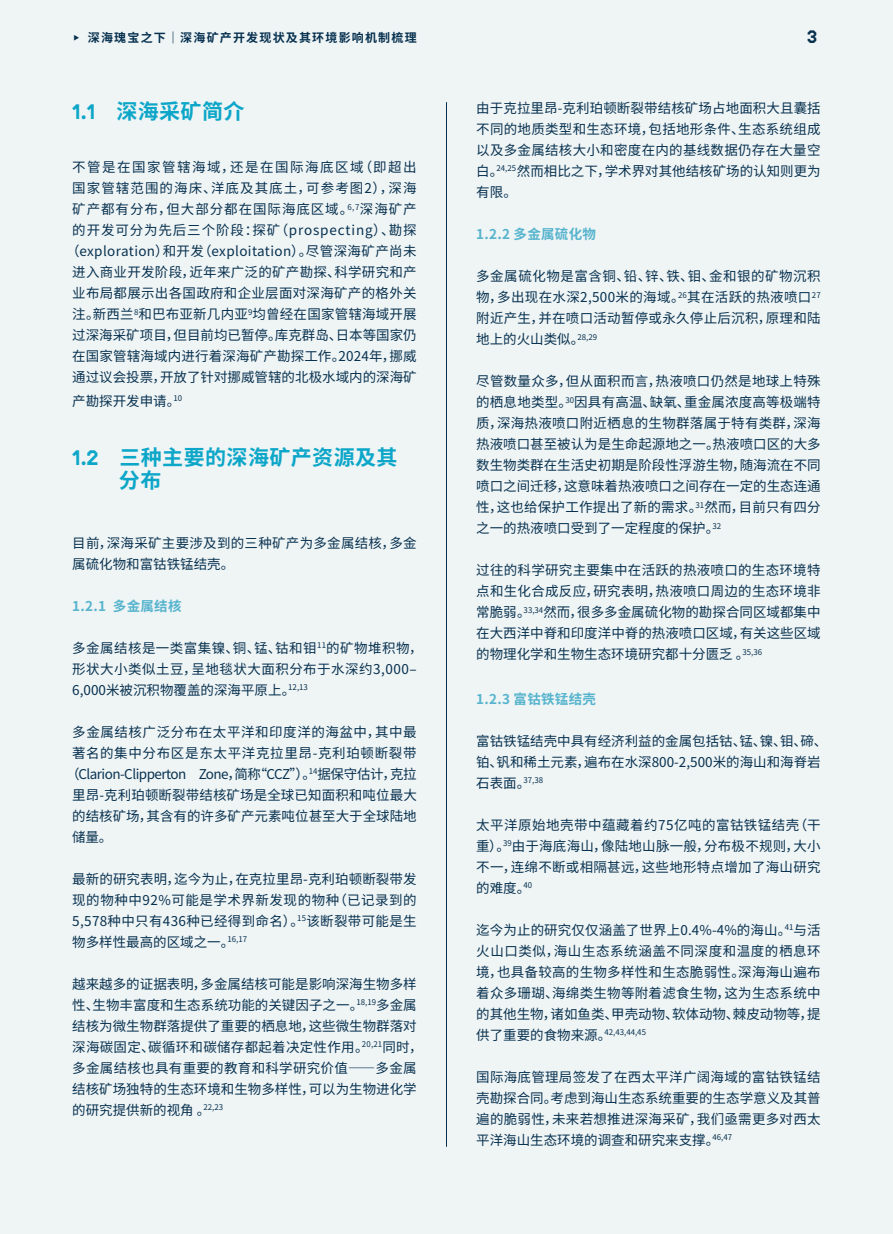
<style>
.page{position:relative;width:893px;height:1234px;background:#fff}
.page>*{position:absolute;margin:0;border:0;box-sizing:border-box;transform-origin:0 0}
._1_1二级标题行距{font:700 21px/23.2px "Noto Sans SC";letter-spacing:.02em;color:#0ca6c8}
.t1{font:18px "Sanctuary LC";color:#07314f}
.内文9号15_5行距{font:13.5px/21px "Noto Sans SC";letter-spacing:.015em;color:#07314f;text-align:justify}
.内文9号15_5行距-2{font:13.5px/21px "Noto Sans SC";letter-spacing:.035em;color:#07314f}
.内文9号15_5行距-3{font:13.5px "Noto Sans SC";letter-spacing:-.04em;color:#07314f}
.内文9号15_5行距-4{font:700 13.5px "Noto Sans SC";letter-spacing:.02em;color:#56b4cd}
.内文9号15_5行距-5{font:13.5px "Noto Sans SC";letter-spacing:.04em;color:#07314f}
.内文9号15_5行距-6{font:13.5px "Noto Sans SC";letter-spacing:.05em;color:#07314f}
.t2{font:700 12px "Noto Sans SC";letter-spacing:.1em;color:#07314f}
.内文9号15_5行距-7{font:7.8px "Noto Sans SC";color:#07314f}
.s1{font-size:6px}
.s2{font-family:"Sanctuary LC";font-weight:400}
.s3{font-size:13.5px}
</style>
<div class="page">
<div style="left:0;top:0;width:893px;height:1233px;background:#eff4f5"></div>
<hr style="left:446px;top:102px;width:1px;height:1044px;background:#07314f">
<p class="t2" style="left:73px;top:31px;width:345px"><span class="s1">▶</span> 深海瑰宝之下｜深海矿产开发现状及其环境影响机制梳理</p>
<p class="_1_1二级标题行距" style="left:72px;top:100px;width:174px"><span class="s2">1.1</span> 深海采矿简介</p>
<p class="内文9号15_5行距" style="left:66px;top:157px;width:352px;text-align:center">不管是在国家管辖海域，还是在国际海底区域（即超出国家管辖范围的海床、洋底及其底土，可参考图2），深海矿产都有分布，但大部分都在国际海底区域。<sup>6,7</sup>深海矿产的开发可分为先后三个阶段：探矿（prospecting）、勘探（exploration）和开发（exploitation）。尽管深海矿产尚未进入商业开发阶段，近年来广泛的矿产勘探、科学研究和产业布局都展示出各国政府和企业层面对深海矿产的格外关注。新西兰<sup>8</sup>和巴布亚新几内亚<sup>9</sup>均曾经在国家管辖海域开展过深海采矿项目，但目前均已暂停。库克群岛、日本等国家仍在国家管辖海域内进行着深海矿产勘探工作。2024年，挪威通过议会投票，开放了针对挪威管辖的北极水域内的深海矿</p>
<p class="内文9号15_5行距" style="left:72px;top:390px;width:111px">产勘探开发申请。<sup>10</sup></p>
<p class="_1_1二级标题行距" style="left:119px;top:446px;width:280px;text-indent:-47px"><span class="s2">1.2</span> 三种主要的深海矿产资源及其分布</p>
<p class="内文9号15_5行距" style="left:72px;top:532px;width:346px">目前，深海采矿主要涉及到的三种矿产为多金属结核，多金属硫化物和富钴铁锰结壳。</p>
<p class="内文9号15_5行距-4" style="left:72px;top:598px;width:111px">1.2.1 多金属结核</p>
<p class="内文9号15_5行距-2" style="left:72px;top:637px;width:352px">多金属结核是一类富集镍、铜、锰、钴和钼<sup>11</sup>的矿物堆积物，形状大小类似土豆，呈地毯状大面积分布于水深约3,000–<br>6,000米被沉积物覆盖的深海平原上。<sup>12,13</sup></p>
<p class="内文9号15_5行距-5" style="left:72px;top:724px;width:346px">多金属结核广泛分布在太平洋和印度洋的海盆中，其中最</p>
<p class="内文9号15_5行距-6" style="left:72px;top:745px;width:346px">著名的集中分布区是东太平洋克拉里昂-克利珀顿断裂带</p>
<p class="内文9号15_5行距-3" style="left:66px;top:766px;width:352px">（Clarion-Clipperton Zone，简称“CCZ”）。<sup>14</sup>据保守估计，克拉</p>
<p class="内文9号15_5行距" style="left:72px;top:784px;width:346px">里昂-克利珀顿断裂带结核矿场是全球已知面积和吨位最大</p>
<p class="内文9号15_5行距" style="left:72px;top:805px;width:346px">的结核矿场，其含有的许多矿产元素吨位甚至大于全球陆地</p>
<p class="内文9号15_5行距" style="left:72px;top:826px;width:42px">储量。</p>
<p class="内文9号15_5行距" style="left:72px;top:868px;width:346px">最新的研究表明，迄今为止，在克拉里昂-克利珀顿断裂带发现的物种中92%可能是学术界新发现的物种（已记录到的5,578种中只有436种已经得到命名）。<sup>15</sup>该断裂带可能是生物多样性最高的区域之一。<sup>16,17</sup></p>
<p class="内文9号15_5行距" style="left:72px;top:973px;width:352px;text-align:left">越来越多的证据表明，多金属结核可能是影响深海生物多样性、生物丰富度和生态系统功能的关键因子之一。<sup>18,19</sup>多金属结核为微生物群落提供了重要的栖息地，这些微生物群落对深海碳固定、碳循环和碳储存都起着决定性作用。<sup>20,21</sup>同时，多金属结核也具有重要的教育和科学研究价值——多金属结核矿场独特的生态环境和生物多样性，可以为生物进化学的研究提供新的视角 。<sup>22,23</sup></p>
<p class="t1" style="left:807px;top:26px;width:12px">3</p>
<p class="内文9号15_5行距" style="left:476px;top:98px;width:346px">由于克拉里昂-克利珀顿断裂带结核矿场占地面积大且囊括不同的地质类型和生态环境，包括地形条件、生态系统组成以及多金属结核大小和密度在内的基线数据仍存在大量空白。<sup>24,25</sup> 然而相比之下，学术界对其他结核矿场的认知则更为有限。</p>
<p class="内文9号15_5行距-4" style="left:476px;top:226px;width:121px">1.2.2 多金属硫化物</p>
<p class="内文9号15_5行距" style="left:476px;top:266px;width:346px">多金属硫化物是富含铜、铅、锌、铁、钼、金和银的矿物沉积物，多出现在水深2,500米的海域。<sup>26</sup>其在活跃的热液喷口<sup>27</sup>附近产生，并在喷口活动暂停或永久停止后沉积，原理和陆地上的火山类似。<sup>28,29</sup></p>
<p class="内文9号15_5行距" style="left:476px;top:371px;width:346px">尽管数量众多，但从面积而言，热液喷口仍然是地球上特殊的栖息地类型。<sup>30</sup>因具有高温、缺氧、重金属浓度高等极端特质，深海热液喷口附近栖息的生物群落属于特有类群，深海热液喷口甚至被认为是生命起源地之一。热液喷口区的大多数生物类群在生活史初期是阶段性浮游生物，随海流在不同喷口之间迁移，这意味着热液喷口之间存在一定的生态连通性，这也给保护工作提出了新的需求。<sup>31</sup>然而，目前只有四分之一的热液喷口受到了一定程度的保护。<sup>32</sup></p>
<p class="内文9号15_5行距" style="left:476px;top:560px;width:346px">过往的科学研究主要集中在活跃的热液喷口的生态环境特点和生化合成反应，研究表明，热液喷口周边的生态环境非常脆弱。<sup>33,34</sup>然而，很多多金属硫化物的勘探合同区域都集中在大西洋中脊和印度洋中脊的热液喷口区域，有关这些区域的物理化学和生物生态环境研究都十分匮乏 。<sup>35,36</sup></p>
<p class="内文9号15_5行距-4" style="left:476px;top:690px;width:121px">1.2.3 富钴铁锰结壳</p>
<p class="内文9号15_5行距" style="left:476px;top:730px;width:352px">富钴铁锰结壳中具有经济利益的金属包括钴、锰、镍、钼、碲、铂、钒和稀土元素，遍布在水深800-2,500米的海山和海脊岩</p>
<p class="内文9号15_5行距-7" style="left:476px;top:775px;width:68px"><span class="s3">石表面。</span>37,38</p>
<p class="内文9号15_5行距" style="left:476px;top:814px;width:346px">太平洋原始地壳带中蕴藏着约75亿吨的富钴铁锰结壳（干重）。<sup>39</sup>由于海底海山，像陆地山脉一般，分布极不规则，大小不一，连绵不断或相隔甚远，这些地形特点增加了海山研究的难度。<sup>40</sup></p>
<p class="内文9号15_5行距" style="left:476px;top:919px;width:346px">迄今为止的研究仅仅涵盖了世界上0.4%-4%的海山。<sup>41</sup>与活火山口类似，海山生态系统涵盖不同深度和温度的栖息环境，也具备较高的生物多样性和生态脆弱性。深海海山遍布着众多珊瑚、海绵类生物等附着滤食生物，这为生态系统中的其他生物，诸如鱼类、甲壳动物、软体动物、棘皮动物等，提</p>
<p class="内文9号15_5行距-7" style="left:476px;top:1027px;width:171px"><span class="s3">供了重要的食物来源。</span>42,43,44,45</p>
<p class="内文9号15_5行距" style="left:476px;top:1066px;width:346px">国际海底管理局签发了在西太平洋广阔海域的富钴铁锰结壳勘探合同。考虑到海山生态系统重要的生态学意义及其普遍的脆弱性，未来若想推进深海采矿，我们亟需更多对西太平洋海山生态环境的调查和研究来支撑。<sup>46,47</sup></p>
</div>
